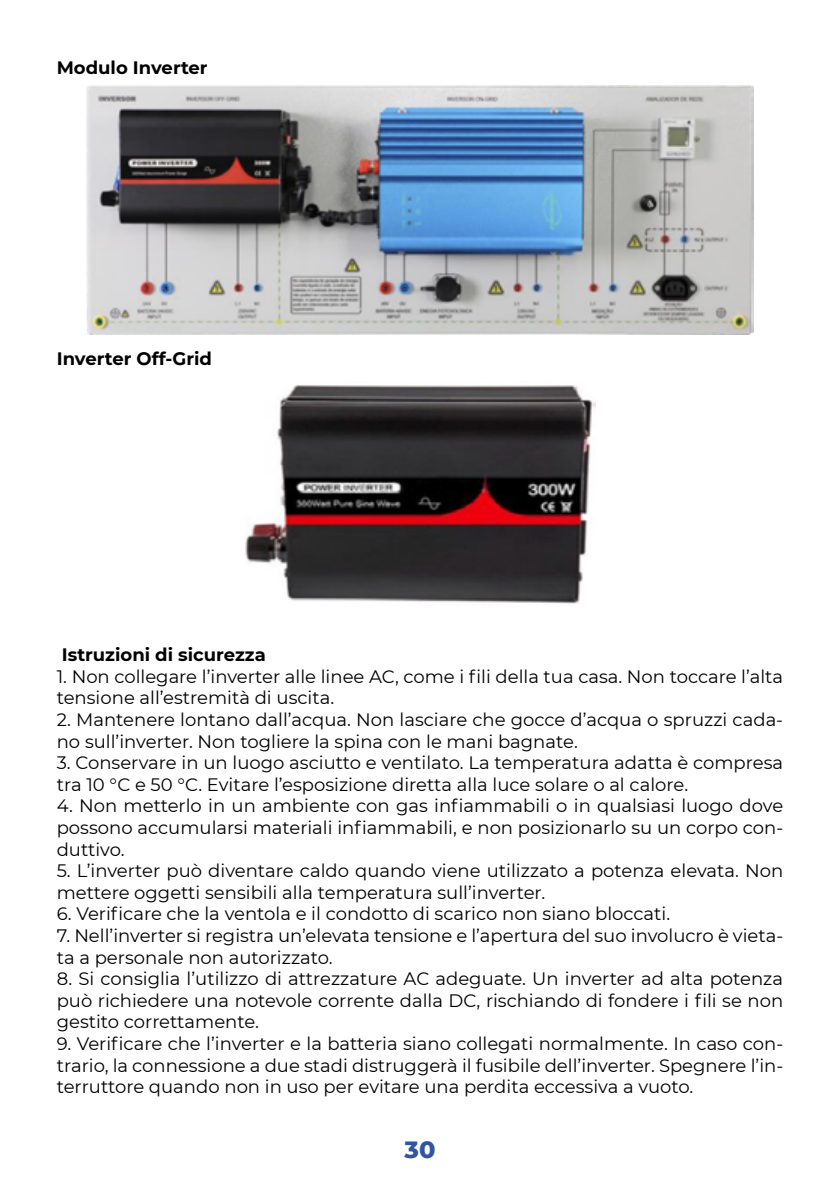
<style>
.page{position:relative;width:840px;height:1191px;background:#fff}
.page>*{position:absolute;margin:0;border:0;box-sizing:border-box;transform-origin:0 0}
.t1{font:800 24px "Montserrat";color:#3055a3}
.t2{font:18px/21.6px "Montserrat";color:#000}
.t3{font:700 18px "Montserrat";color:#000}
</style>
<div class="page">
<img style="left:245px;top:385px;width:350px;height:219px">
<img style="left:87px;top:86px;width:665px;height:248px">
<p class="t3" style="left:57px;top:55px;width:152px">Modulo Inverter</p>
<p class="t3" style="left:57px;top:345px;width:157px">Inverter Off-Grid</p>
<p class="t3" style="left:62px;top:642px;width:205px">Istruzioni di sicurezza</p>
<p class="t2" style="left:57px;top:665px;width:727px">1. Non collegare l’inverter alle linee AC, come i fili della tua casa. Non toccare l’alta tensione all’estremità di uscita.</p>
<p class="t2" style="left:57px;top:708px;width:727px">2. Mantenere lontano dall’acqua. Non lasciare che gocce d’acqua o spruzzi cada&shy;no sull’inverter. Non togliere la spina con le mani bagnate.</p>
<p class="t2" style="left:57px;top:751px;width:727px">3. Conservare in un luogo asciutto e ventilato. La temperatura adatta è compresa tra 10 °C e 50 °C. Evitare l’esposizione diretta alla luce solare o al calore.</p>
<p class="t2" style="left:57px;top:794px;width:727px;text-align:justify">4. Non metterlo in un ambiente con gas infiammabili o in qualsiasi luogo dove possono accumularsi materiali infiammabili, e non posizionarlo su un corpo con&shy;duttivo.</p>
<p class="t2" style="left:57px;top:859px;width:727px">5. L’inverter può diventare caldo quando viene utilizzato a potenza elevata. Non mettere oggetti sensibili alla temperatura sull’inverter.</p>
<p class="t2" style="left:57px;top:902px;width:614px">6. Verificare che la ventola e il condotto di scarico non siano bloccati.</p>
<p class="t2" style="left:57px;top:924px;width:727px">7. Nell’inverter si registra un’elevata tensione e l’apertura del suo involucro è vieta&shy;ta a personale non autorizzato.</p>
<p class="t2" style="left:57px;top:967px;width:727px;text-align:justify">8. Si consiglia l’utilizzo di attrezzature AC adeguate. Un inverter ad alta potenza può richiedere una notevole corrente dalla DC, rischiando di fondere i fili se non gestito correttamente.</p>
<p class="t2" style="left:57px;top:1032px;width:727px;text-align:justify">9. Verificare che l’inverter e la batteria siano collegati normalmente. In caso con&shy;trario, la connessione a due stadi distruggerà il fusibile dell’inverter. Spegnere l’in&shy;terruttore quando non in uso per evitare una perdita eccessiva a vuoto.</p>
<h1 class="t1" style="left:404px;top:1131px;width:32px">30</h1>
</div>
